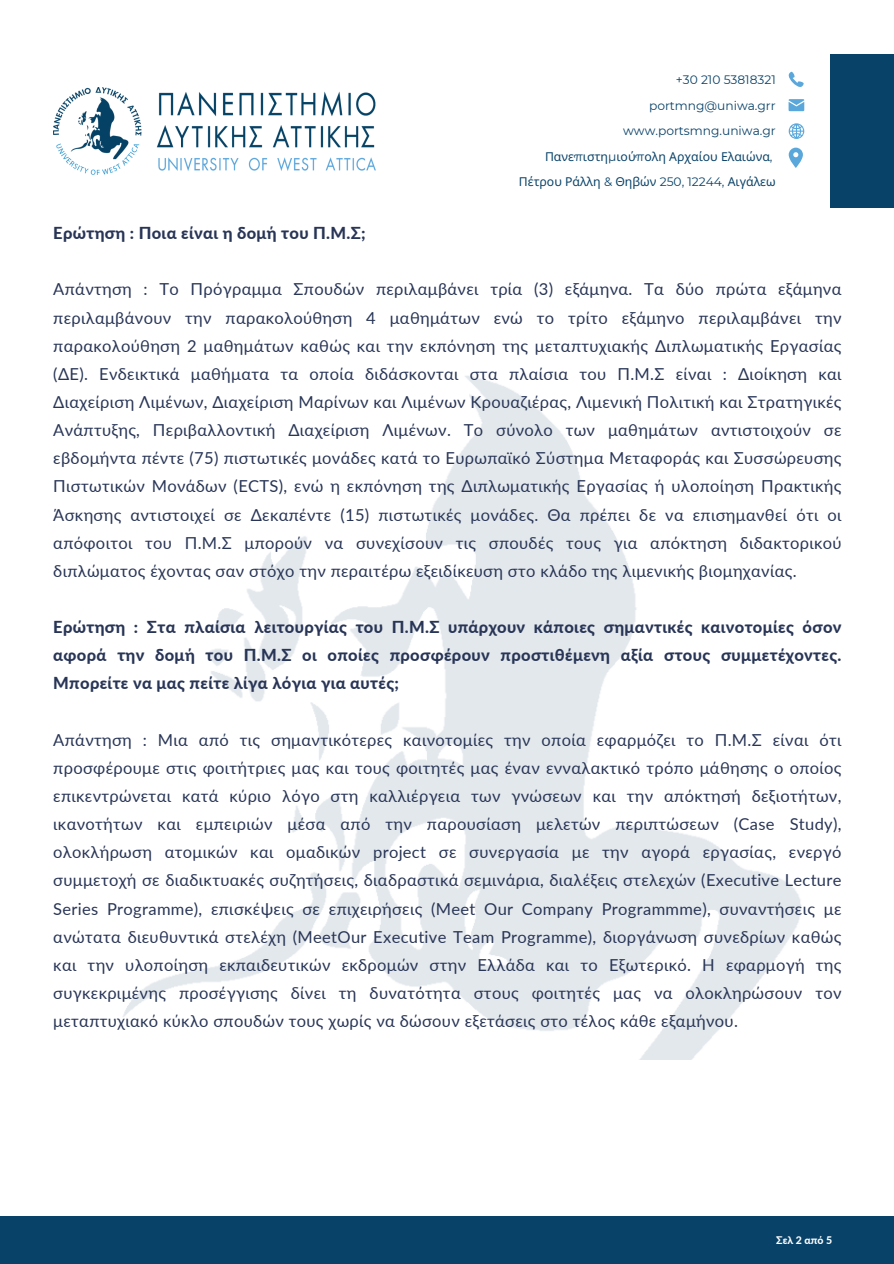
<style>
.page{position:relative;width:894px;height:1264px;background:#fff}
.page>*{position:absolute;margin:0;border:0;box-sizing:border-box;transform-origin:0 0}
.t1{font:16.5px/28.2px "Lato";letter-spacing:.02em;color:#283556;text-align:justify}
.t2{font:800 16.5px/28.2px "Lato";letter-spacing:.02em;color:#283556;text-align:justify}
.t3{font:12.15px/25.5px "Montserrat";color:#094268;text-align:right}
.t4{font:800 10.5px "Lato";color:#fff}
.s1{font-family:"Noto Sans"}
</style>
<div class="page">
<div style="left:0;top:1216px;width:893px;height:47px;background:#094268"></div>
<div style="left:829px;top:54px;width:64px;height:154px;background:#094268"></div>
<img style="left:122px;top:376px;width:679px;height:683px">
<svg style="left:788px;top:123px;width:16px;height:16px"></svg>
<svg style="left:788px;top:148px;width:14px;height:20px"></svg>
<svg style="left:788px;top:99px;width:16px;height:12px"></svg>
<svg style="left:788px;top:72px;width:15px;height:14px"></svg>
<img style="left:53px;top:87px;width:322px;height:87px">
<p class="t2" style="left:53px;top:219px;width:314px">Ερώτηση : Ποια είναι η δομή του Π.Μ.Σ;</p>
<p class="t3" style="left:518px;top:67px;width:258px">+30 210 53818321<br>portmng@uniwa.grr www.portsmng.uniwa.gr<br><span class="s1">Πανε</span>π<span class="s1">ιστη</span>μ<span class="s1">ιού</span>π<span class="s1">ολη Αρχαίου Ελαιώνα</span>,<br><span class="s1">Πέτρου Ράλλη</span> &amp; <span class="s1">Θηβών</span> 250, 12244, <span class="s1">Αιγάλεω</span></p>
<p class="t1" style="left:53px;top:275px;width:789px">Απάντηση : Το Πρόγραμμα Σπουδών περιλαμβάνει τρία (3) εξάμηνα. Τα δύο πρώτα εξάμηνα περιλαμβάνουν την παρακολούθηση 4 μαθημάτων ενώ το τρίτο εξάμηνο περιλαμβάνει την παρακολούθηση 2 μαθημάτων καθώς και την εκπόνηση της μεταπτυχιακής Διπλωματικής Εργασίας (ΔΕ). Ενδεικτικά μαθήματα τα οποία διδάσκονται στα πλαίσια του Π.Μ.Σ είναι : Διοίκηση και Διαχείριση Λιμένων, Διαχείριση Μαρίνων και Λιμένων Κρουαζιέρας, Λιμενική Πολιτική και Στρατηγικές Ανάπτυξης, Περιβαλλοντική Διαχείριση Λιμένων. Το σύνολο των μαθημάτων αντιστοιχούν σε εβδομήντα πέντε (75) πιστωτικές μονάδες κατά το Ευρωπαϊκό Σύστημα Μεταφοράς και Συσσώρευσης Πιστωτικών Μονάδων (ECTS), ενώ η εκπόνηση της Διπλωματικής Εργασίας ή υλοποίηση Πρακτικής Άσκησης αντιστοιχεί σε Δεκαπέντε (15) πιστωτικές μονάδες. Θα πρέπει δε να επισημανθεί ότι οι απόφοιτοι του Π.Μ.Σ μπορούν να συνεχίσουν τις σπουδές τους για απόκτηση διδακτορικού διπλώματος έχοντας σαν στόχο την περαιτέρω εξειδίκευση στο κλάδο της λιμενικής βιομηχανίας.</p>
<p class="t2" style="left:53px;top:612px;width:789px">Ερώτηση : Στα πλαίσια λειτουργίας του Π.Μ.Σ υπάρχουν κάποιες σημαντικές καινοτομίες όσον αφορά την δομή του Π.Μ.Σ οι οποίες προσφέρουν προστιθέμενη αξία στους συμμετέχοντες.<br>Μπορείτε να μας πείτε λίγα λόγια για αυτές;</p>
<p class="t1" style="left:53px;top:725px;width:789px">Απάντηση : Μια από τις σημαντικότερες καινοτομίες την οποία εφαρμόζει το Π.Μ.Σ είναι ότι προσφέρουμε στις φοιτήτριες μας και τους φοιτητές μας έναν ενναλακτικό τρόπο μάθησης ο οποίος επικεντρώνεται κατά κύριο λόγο στη καλλιέργεια των γνώσεων και την απόκτησή δεξιοτήτων, ικανοτήτων και εμπειριών μέσα από την παρουσίαση μελετών περιπτώσεων (Case Study), ολοκλήρωση ατομικών και ομαδικών project σε συνεργασία με την αγορά εργασίας, ενεργό συμμετοχή σε διαδικτυακές συζητήσεις, διαδραστικά σεμινάρια, διαλέξεις στελεχών (Executive Lecture Series Programme), επισκέψεις σε επιχειρήσεις (Meet Our Company Programmme), συναντήσεις με ανώτατα διευθυντικά στελέχη (MeetOur Executive Team Programme), διοργάνωση συνεδρίων καθώς και την υλοποίηση εκπαιδευτικών εκδρομών στην Ελλάδα και το Εξωτερικό. Η εφαρμογή της συγκεκριμένης προσέγγισης δίνει τη δυνατότητα στους φοιτητές μας να ολοκληρώσουν τον μεταπτυχιακό κύκλο σπουδών τους χωρίς να δώσουν εξετάσεις στο τέλος κάθε εξαμήνου.</p>
<h1 class="t4" style="left:776px;top:1233px;width:57px">Σελ 2 από 5</h1>
</div>
